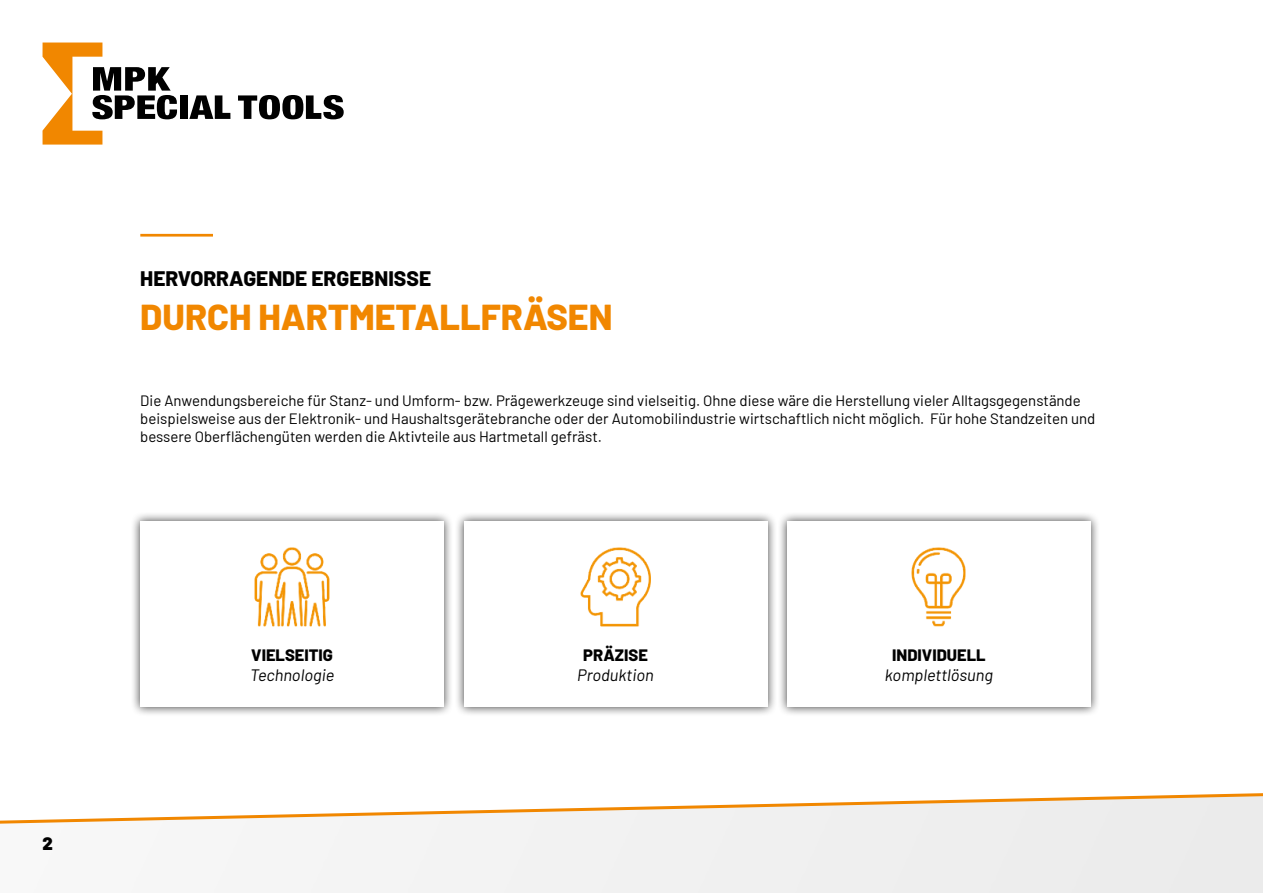
<style>
.page{position:relative;width:1263px;height:893px;background:#fff}
.page>*{position:absolute;margin:0;border:0;box-sizing:border-box;transform-origin:0 0}
.t1{font:800 36px "Barlow";color:#f18700}
.t2{font:800 21px "Barlow";color:#000}
.t3{font:900 18px "Barlow";color:#000}
.t4{font:italic 16.5px "Barlow";color:#000}
.t5{font:800 16.5px "Barlow";color:#000}
.t6{font:15px/18px "Barlow";color:#000}
</style>
<div class="page">
<svg style="left:43px;top:43px;width:134px;height:102px"></svg>
<div style="left:180px;top:95px;width:8px;height:24px;background:#000"></div>
<svg style="left:189px;top:95px;width:41px;height:24px"></svg>
<svg style="left:238px;top:95px;width:106px;height:24px"></svg>
<hr style="left:140px;top:234px;width:73px;height:3px;background:#f18700">
<svg style="left:0;top:793px;width:1263px;height:32px"></svg>
<div style="left:131px;top:511px;width:323px;height:205px;background:#000;opacity:.75"></div>
<div style="left:140px;top:521px;width:304px;height:186px;background:#fff"></div>
<img style="left:255px;top:547px;width:75px;height:79px">
<div style="left:454px;top:511px;width:323px;height:205px;background:#000;opacity:.75"></div>
<div style="left:464px;top:521px;width:303px;height:186px;background:#fff"></div>
<img style="left:580px;top:547px;width:71px;height:79px">
<div style="left:777px;top:511px;width:323px;height:205px;background:#000;opacity:.75"></div>
<div style="left:787px;top:521px;width:304px;height:186px;background:#fff"></div>
<img style="left:912px;top:547px;width:54px;height:79px">
<p class="t3" style="left:43px;top:830px;width:12px">2</p>
<h2 class="t2" style="left:140px;top:263px;width:292px">HERVORRAGENDE ERGEBNISSE</h2>
<h1 class="t1" style="left:140px;top:290px;width:474px">DURCH HARTMETALLFRÄSEN</h1>
<p class="t6" style="left:140px;top:390px;width:956px">Die Anwendungsbereiche für Stanz- und Umform- bzw. Prägewerkzeuge sind vielseitig. Ohne diese wäre die Herstellung vieler Alltagsgegenstände beispielsweise aus der Elektronik- und Haushaltsgerätebranche oder der Automobilindustrie wirtschaftlich nicht möglich. Für hohe Standzeiten und bessere Oberflächengüten werden die Aktivteile aus Hartmetall gefräst.</p>
<p class="t5" style="left:251px;top:642px;width:83px">VIELSEITIG</p>
<p class="t4" style="left:250px;top:663px;width:86px">Technologie</p>
<p class="t5" style="left:583px;top:642px;width:66px">PRÄZISE</p>
<p class="t4" style="left:577px;top:663px;width:78px">Produktion</p>
<p class="t5" style="left:892px;top:642px;width:95px">INDIVIDUELL</p>
<p class="t4" style="left:885px;top:663px;width:109px">komplettlösung</p>
</div>
